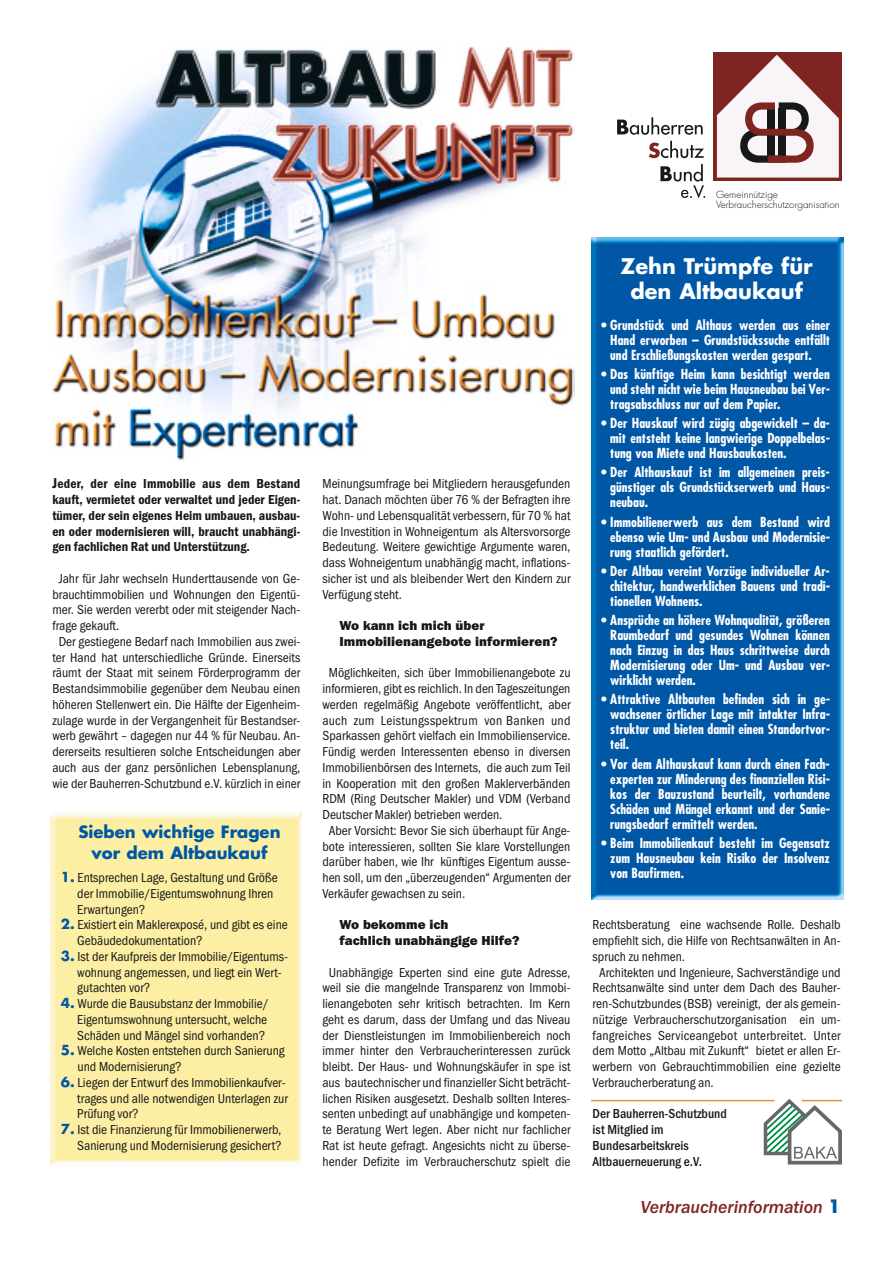
<style>
.page{position:relative;width:893px;height:1263px;background:#fff}
.page>*{position:absolute;margin:0;border:0;box-sizing:border-box;transform-origin:0 0}
.t1{font:700 21px/25.2px "Futura";color:#fff;text-align:center}
.t2{font:italic 500 18px "Franklin Gothic";letter-spacing:-.005em;color:#7f2521}
.t3{font:700 16.5px/20.1px "Futura";color:#0057a6;text-align:center}
.t4{font:condensed 13.5px/15.8px "Franklin Gothic";color:#171819}
.t5{font:700 condensed 13.5px/15px "Futura";color:#fff;text-align:justify}
.t6{font:600 condensed 13.5px/15.8px "Franklin Gothic";color:#171819;text-align:justify}
.t7{font:800 13.5px/15.8px "Franklin Gothic";color:#171819}
.t8{font:500 condensed 13.5px/15.8px "Franklin Gothic";color:#171819}
.t9{font:condensed 13.5px "Franklin Gothic";letter-spacing:.02em;color:#171819}
.t10{font:300 9.6px/9.6px "Futura";color:#171819}
.s1{font-size:14.85px}
.s2{font-family:"Futura";font-weight:700;font-stretch:normal;color:#0057a6}
.s3{font-family:"Futura";font-weight:700;font-style:normal;color:#0057a6}
</style>
<div class="page">
<img style="left:52px;top:47px;width:523px;height:414px">
<img style="left:51px;top:813px;width:251px;height:353px">
<div style="left:714px;top:52px;width:128px;height:129px;background:#7f2521"></div>
<svg style="left:717px;top:55px;width:121px;height:123px"></svg>
<svg style="left:660px;top:164px;width:45px;height:34px"></svg>
<svg style="left:648px;top:141px;width:56px;height:17px"></svg>
<svg style="left:617px;top:117px;width:85px;height:18px"></svg>
<div style="left:591px;top:238px;width:252px;height:662px;background:#0057a6"></div>
<svg style="left:760px;top:1099px;width:83px;height:66px"></svg>
<hr style="left:591px;top:1100px;width:183px;height:1px;background:#e69038">
<hr style="left:801px;top:1100px;width:41px;height:1px;background:#e69038">
<p class="t6" style="left:52px;top:477px;width:249px"><span class="s1">J</span>eder, der eine Immobilie aus dem Bestand kauft, vermietet oder verwaltet und jeder Eigen&shy;tümer, der sein eigenes Heim umbauen, ausbau&shy;en oder modernisieren will, braucht unabhängi&shy;gen fachlichen Rat und Unterstützung.</p>
<p class="t4" style="left:59px;top:572px;width:243px">Jahr für Jahr wechseln Hunderttausende von Ge-</p>
<p class="t4" style="left:52px;top:587px;width:249px">brauchtimmobilien und Wohnungen den Eigentü-</p>
<p class="t4" style="left:52px;top:603px;width:249px">mer. Sie werden vererbt oder mit steigender Nach-</p>
<p class="t4" style="left:52px;top:619px;width:69px">frage gekauft.</p>
<p class="t4" style="left:59px;top:635px;width:243px">Der gestiegene Bedarf nach Immobilien aus zwei-</p>
<p class="t4" style="left:52px;top:650px;width:249px">ter Hand hat unterschiedliche Gründe. Einerseits</p>
<p class="t4" style="left:52px;top:666px;width:249px">räumt der Staat mit seinem Förderprogramm der</p>
<p class="t4" style="left:52px;top:682px;width:249px">Bestandsimmobilie gegenüber dem Neubau einen</p>
<p class="t4" style="left:52px;top:698px;width:249px">höheren Stellenwert ein. Die Hälfte der Eigenheim-</p>
<p class="t4" style="left:52px;top:713px;width:249px">zulage wurde in der Vergangenheit für Bestandser-</p>
<p class="t4" style="left:52px;top:729px;width:249px">werb gewährt – dagegen nur 44 % für Neubau. An-</p>
<p class="t4" style="left:52px;top:745px;width:249px">dererseits resultieren solche Entscheidungen aber</p>
<p class="t4" style="left:52px;top:761px;width:249px">auch aus der ganz persönlichen Lebensplanung,</p>
<p class="t4" style="left:52px;top:776px;width:249px">wie der Bauherren-Schutzbund e.V. kürzlich in einer</p>
<p class="t3" style="left:78px;top:824px;width:204px">Sieben wichtige Fragen vor dem Altbaukauf</p>
<p class="t4" style="left:77px;top:871px;width:202px;text-indent:-16px"><span class="s2">1.</span> Entsprechen Lage, Gestaltung und Größe der Immobilie/Eigentumswohnung Ihren<br>Erwartungen?</p>
<p class="t4" style="left:77px;top:918px;width:212px;text-indent:-16px"><span class="s2">2.</span> Existiert ein Maklerexposé, und gibt es eine<br>Gebäudedokumentation?</p>
<p class="t4" style="left:77px;top:950px;width:212px;text-indent:-16px"><span class="s2">3.</span> Ist der Kaufpreis der Immobilie/Eigentums&shy;wohnung angemessen, und liegt ein Wert&shy;gutachten vor?</p>
<p class="t4" style="left:77px;top:997px;width:193px;text-align:justify;text-indent:-16px"><span class="s2">4.</span> Wurde die Bausubstanz der Immobilie/ Eigentumswohnung untersucht, welche Schäden und Mängel sind vorhanden?</p>
<p class="t4" style="left:77px;top:1044px;width:208px;text-indent:-17px"><span class="s2">5.</span> Welche Kosten entstehen durch Sanierung und Modernisierung?</p>
<p class="t4" style="left:77px;top:1076px;width:212px;text-indent:-16px"><span class="s2">6.</span> Liegen der Entwurf des Immobilienkaufver&shy;trages und alle notwendigen Unterlagen zur<br>Prüfung vor?</p>
<p class="t4" style="left:61px;top:1123px;width:222px;text-align:right"><span class="s2">7.</span> Ist die Finanzierung für Immobilienerwerb,<br>Sanierung und Modernisierung gesichert?</p>
<p class="t4" style="left:322px;top:477px;width:249px;text-align:justify">Meinungsumfrage bei Mitgliedern herausgefunden hat. Danach möchten über 76 % der Befragten ihre Wohn- und Lebensqualität verbessern, für 70 % hat die Investition in Wohneigentum als Altersvorsorge Bedeutung. Weitere gewichtige Argumente waren, dass Wohneigentum unabhängig macht, inflations&shy;sicher ist und als bleibender Wert den Kindern zur Verfügung steht.</p>
<p class="t7" style="left:339px;top:619px;width:220px">Wo kann ich mich über<br>Immobilienangebote informieren?</p>
<p class="t4" style="left:329px;top:666px;width:243px">Möglichkeiten, sich über Immobilienangebote zu</p>
<p class="t4" style="left:322px;top:682px;width:249px">informieren, gibt es reichlich. In den Tageszeitungen</p>
<p class="t4" style="left:322px;top:698px;width:249px">werden regelmäßig Angebote veröffentlicht, aber</p>
<p class="t9" style="left:322px;top:715px;width:249px">auch zum Leistungsspektrum von Banken und</p>
<p class="t4" style="left:322px;top:729px;width:249px">Sparkassen gehört vielfach ein Immobilienservice.</p>
<p class="t4" style="left:322px;top:745px;width:249px">Fündig werden Interessenten ebenso in diversen</p>
<p class="t4" style="left:322px;top:761px;width:249px">Immobilienbörsen des Internets, die auch zum Teil</p>
<p class="t4" style="left:322px;top:776px;width:249px">in Kooperation mit den großen Maklerverbänden</p>
<p class="t4" style="left:322px;top:792px;width:249px">RDM (Ring Deutscher Makler) und VDM (Verband</p>
<p class="t4" style="left:322px;top:808px;width:181px">Deutscher Makler) betrieben werden.</p>
<p class="t4" style="left:329px;top:824px;width:243px">Aber Vorsicht: Bevor Sie sich überhaupt für Ange-</p>
<p class="t4" style="left:322px;top:839px;width:249px">bote interessieren, sollten Sie klare Vorstellungen</p>
<p class="t4" style="left:322px;top:855px;width:249px">darüber haben, wie Ihr künftiges Eigentum ausse-</p>
<p class="t4" style="left:322px;top:871px;width:249px">hen soll, um den „überzeugenden“ Argumenten der</p>
<p class="t4" style="left:322px;top:887px;width:144px">Verkäufer gewachsen zu sein.</p>
<p class="t7" style="left:339px;top:918px;width:181px">Wo bekomme ich<br>fachlich unabhängige Hilfe?</p>
<p class="t4" style="left:322px;top:965px;width:249px;text-align:center">Unabhängige Experten sind eine gute Adresse, weil sie die mangelnde Transparenz von Immobi&shy;lienangeboten sehr kritisch betrachten. Im Kern geht es darum, dass der Umfang und das Niveau der Dienstleistungen im Immobilienbereich noch immer hinter den Verbraucherinteressen zurück bleibt. Der Haus- und Wohnungskäufer in spe ist aus bautechnischer und finanzieller Sicht beträcht&shy;lichen Risiken ausgesetzt. Deshalb sollten Interes&shy;senten unbedingt auf unabhängige und kompeten&shy;te Beratung Wert legen. Aber nicht nur fachlicher Rat ist heute gefragt. Angesichts nicht zu überse&shy;hender Defizite im Verbraucherschutz spielt die</p>
<p class="t10" style="left:716px;top:191px;width:125px">Gemeinnützige<br>Verbraucherschutzorganisation</p>
<h1 class="t1" style="left:620px;top:255px;width:194px">Zehn Trümpfe für den Altbaukauf</h1>
<p class="t5" style="left:610px;top:318px;width:221px;text-indent:-9px">• Grundstück und Althaus werden aus einer Hand erworben – Grundstückssuche entfällt und Erschließungskosten werden gespart.</p>
<p class="t5" style="left:610px;top:368px;width:221px;text-indent:-9px">• Das künftige Heim kann besichtigt werden und steht nicht wie beim Hausneubau bei Ver&shy;tragsabschluss nur auf dem Papier.</p>
<p class="t5" style="left:610px;top:417px;width:221px;text-indent:-9px">• Der Hauskauf wird zügig abgewickelt – da&shy;mit entsteht keine langwierige Doppelbelas&shy;tung von Miete und Hausbaukosten.</p>
<p class="t5" style="left:610px;top:466px;width:221px;text-indent:-9px">• Der Althauskauf ist im allgemeinen preis&shy;günstiger als Grundstückserwerb und Haus&shy;neubau.</p>
<p class="t5" style="left:610px;top:515px;width:221px;text-indent:-9px">• Immobilienerwerb aus dem Bestand wird ebenso wie Um- und Ausbau und Modernisie&shy;rung staatlich gefördert.</p>
<p class="t5" style="left:610px;top:565px;width:221px;text-indent:-9px">• Der Altbau vereint Vorzüge individueller Ar&shy;chitektur, handwerklichen Bauens und tradi&shy;tionellen Wohnens.</p>
<p class="t5" style="left:610px;top:614px;width:221px;text-indent:-9px">• Ansprüche an höhere Wohnqualität, größeren Raumbedarf und gesundes Wohnen können nach Einzug in das Haus schrittweise durch Modernisierung oder Um- und Ausbau ver&shy;wirklicht werden.</p>
<p class="t5" style="left:610px;top:693px;width:221px;text-indent:-9px">• Attraktive Altbauten befinden sich in ge&shy;wachsener örtlicher Lage mit intakter Infra&shy;struktur und bieten damit einen Standortvor&shy;teil.</p>
<p class="t5" style="left:610px;top:757px;width:221px;text-indent:-9px">• Vor dem Althauskauf kann durch einen Fach&shy;experten zur Minderung des finanziellen Risi&shy;kos der Bauzustand beurteilt, vorhandene Schäden und Mängel erkannt und der Sanie&shy;rungsbedarf ermittelt werden.</p>
<p class="t5" style="left:610px;top:837px;width:221px;text-indent:-9px">• Beim Immobilienkauf besteht im Gegensatz zum Hausneubau kein Risiko der Insolvenz von Baufirmen.</p>
<p class="t4" style="left:592px;top:918px;width:249px">Rechtsberatung eine wachsende Rolle. Deshalb</p>
<p class="t4" style="left:592px;top:934px;width:249px">empfiehlt sich, die Hilfe von Rechtsanwälten in An-</p>
<p class="t4" style="left:592px;top:950px;width:94px">spruch zu nehmen.</p>
<p class="t4" style="left:599px;top:965px;width:243px">Architekten und Ingenieure, Sachverständige und</p>
<p class="t4" style="left:592px;top:981px;width:249px">Rechtsanwälte sind unter dem Dach des Bauher-</p>
<p class="t4" style="left:592px;top:997px;width:249px">ren-Schutzbundes (BSB) vereinigt, der als gemein-</p>
<p class="t4" style="left:592px;top:1013px;width:249px">nützige Verbraucherschutzorganisation ein um-</p>
<p class="t4" style="left:592px;top:1028px;width:249px">fangreiches Serviceangebot unterbreitet. Unter</p>
<p class="t4" style="left:592px;top:1044px;width:249px">dem Motto „Altbau mit Zukunft“ bietet er allen Er-</p>
<p class="t4" style="left:592px;top:1060px;width:249px">werbern von Gebrauchtimmobilien eine gezielte</p>
<p class="t4" style="left:592px;top:1076px;width:122px">Verbraucherberatung an.</p>
<p class="t8" style="left:592px;top:1107px;width:136px">Der Bauherren-Schutzbund ist Mitglied im<br>Bundesarbeitskreis<br>Altbauerneuerung e.V.</p>
<h2 class="t2" style="left:640px;top:1200px;width:202px">Verbraucherinformation <span class="s3">1</span></h2>
</div>
